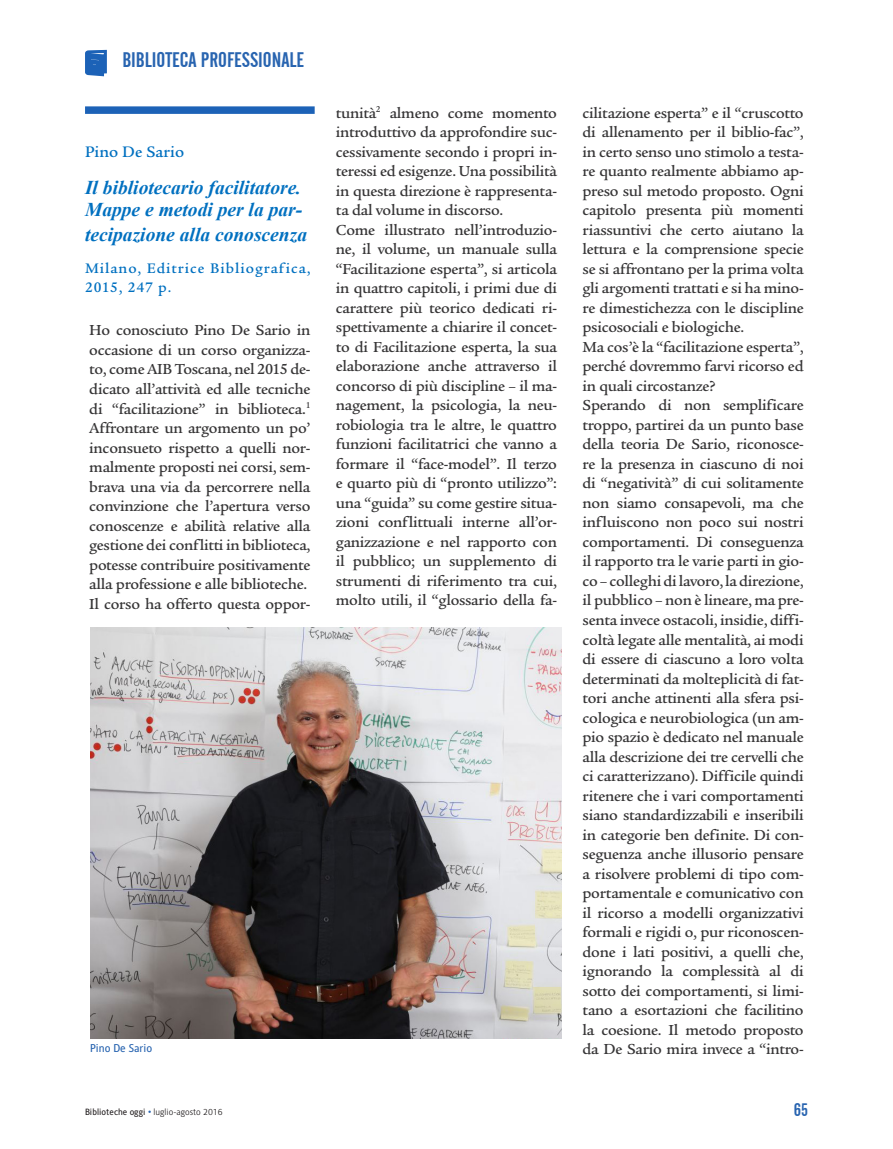
<style>
.page{position:relative;width:893px;height:1149px;background:#fff}
.page>*{position:absolute;margin:0;border:0;box-sizing:border-box;transform-origin:0 0}
.t1{font:21px "Alternate Gothic No 2 BT";color:#2864b0}
.t2{font:italic 700 19.5px/22.5px "Times New Roman";color:#0070c0}
.t3{font:18px "Alternate Gothic No 2 BT";color:#2864b0}
.t4{font:500 16.5px "Legacy Ser ITC";color:#0070c0}
.testi_-_rubriche-1Co{font:500 15.75px/19.5px "Legacy Ser ITC";letter-spacing:-.02em;color:#363536;text-align:justify}
.t5{font:500 15px/19px "Legacy Ser ITC";letter-spacing:.06em;color:#0070c0}
.dida{font:11.25px "Alber";color:#2864b0}
.t6{font:300 9px "Alber";color:#231f20}
.s1{font-weight:400}
.s2{font-weight:700;font-style:italic;color:#2864b0}
</style>
<div class="page">
<div style="left:85px;top:106px;width:230px;height:8px;background:#1c62b7"></div>
<svg style="left:85px;top:49px;width:22px;height:28px"></svg>
<img style="left:91px;top:627px;width:470px;height:410px">
<p class="t1" style="left:122px;top:48px;width:183px">BIBLIOTECA PROFESSIONALE</p>
<p class="t4" style="left:85px;top:142px;width:101px">Pino De Sario</p>
<p class="t2" style="left:85px;top:175px;width:219px">Il bibliotecario facilitatore.<br>Mappe e metodi per la par-</p>
<p class="t2" style="left:85px;top:222px;width:224px">tecipazione alla conoscenza</p>
<p class="t5" style="left:85px;top:258px;width:227px">Milano, Editrice Bibliografica,<br>2015, 247 p.</p>
<p class="testi_-_rubriche-1Co" style="left:89px;top:321px;width:223px">Ho conosciuto Pino De Sario in occasione di un corso organizza&shy;to, come AIB Toscana, nel 2015 de&shy;dicato all’attività ed alle tecniche di “facilitazione” in biblioteca.<sup>1<br></sup>Affrontare un argomento un po’ inconsueto rispetto a quelli nor&shy;malmente proposti nei corsi, sem&shy;brava una via da percorrere nella convinzione che l’apertura verso conoscenze e abilità relative alla gestione dei conflitti in biblioteca, potesse contribuire positivamente alla professione e alle biblioteche.</p>
<p class="testi_-_rubriche-1Co" style="left:89px;top:594px;width:223px">Il corso ha offerto questa oppor-</p>
<p class="testi_-_rubriche-1Co" style="left:336px;top:103px;width:223px">tunità<sup>2</sup> almeno come momento introduttivo da approfondire suc&shy;cessivamente secondo i propri in&shy;teressi ed esigenze. Una possibilità in questa direzione è rappresenta&shy;ta dal volume in discorso.</p>
<p class="testi_-_rubriche-1Co" style="left:336px;top:220px;width:223px">Come illustrato nell’introduzio&shy;ne, il volume, un manuale sulla “Facilitazione esperta”, si articola in quattro capitoli, i primi due di carattere più teorico dedicati ri&shy;spettivamente a chiarire il concet&shy;to di Facilitazione esperta, la sua elaborazione anche attraverso il concorso di più discipline – il ma&shy;nagement, la psicologia, la neu&shy;robiologia tra le altre, le quattro funzioni facilitatrici che vanno a formare il “face-model”. Il terzo e quarto più di “pronto utilizzo”: una “guida” su come gestire situa&shy;zioni conflittuali interne all’or&shy;ganizzazione e nel rapporto con il pubblico; un supplemento di strumenti di riferimento tra cui, molto utili, il “glossario della fa-</p>
<p class="testi_-_rubriche-1Co" style="left:583px;top:103px;width:223px">cilitazione esperta” e il “cruscotto di allenamento per il biblio-fac”, in certo senso uno stimolo a testa&shy;re quanto realmente abbiamo ap&shy;preso sul metodo proposto. Ogni capitolo presenta più momenti riassuntivi che certo aiutano la lettura e la comprensione specie se si affrontano per la prima volta gli argomenti trattati e si ha mino&shy;re dimestichezza con le discipline psicosociali e biologiche.</p>
<p class="testi_-_rubriche-1Co" style="left:583px;top:337px;width:223px">Ma cos’è la “facilitazione esperta”, perché dovremmo farvi ricorso ed in quali circostanze?</p>
<p class="testi_-_rubriche-1Co" style="left:583px;top:395px;width:223px">Sperando di non semplificare troppo, partirei da un punto base della teoria De Sario, riconosce&shy;re la presenza in ciascuno di noi di “negatività” di cui solitamente non siamo consapevoli, ma che influiscono non poco sui nostri comportamenti. Di conseguenza il rapporto tra le varie parti in gio&shy;co – colleghi di lavoro, la direzione, il pubblico – non è lineare, ma pre&shy;senta invece ostacoli, insidie, diffi&shy;coltà legate alle mentalità, ai modi di essere di ciascuno a loro volta determinati da molteplicità di fat&shy;tori anche attinenti alla sfera psi&shy;cologica e neurobiologica (un am&shy;pio spazio è dedicato nel manuale alla descrizione dei tre cervelli che ci caratterizzano). Difficile quindi ritenere che i vari comportamenti siano standardizzabili e inseribili in categorie ben definite. Di con&shy;seguenza anche illusorio pensare a risolvere problemi di tipo com&shy;portamentale e comunicativo con il ricorso a modelli organizzativi formali e rigidi o, pur riconoscen&shy;done i lati positivi, a quelli che, ignorando la complessità al di sotto dei comportamenti, si limi&shy;tano a esortazioni che facilitino la coesione. Il metodo proposto</p>
<p class="dida" style="left:90px;top:1041px;width:64px">Pino De Sario</p>
<p class="testi_-_rubriche-1Co" style="left:583px;top:1039px;width:223px">da De Sario mira invece a “intro-</p>
<p class="t6" style="left:85px;top:1106px;width:139px"><span class="s1">Biblioteche oggi</span> <span class="s2">•</span> luglio-agosto 2016</p>
<p class="t3" style="left:794px;top:1099px;width:16px">65</p>
</div>
